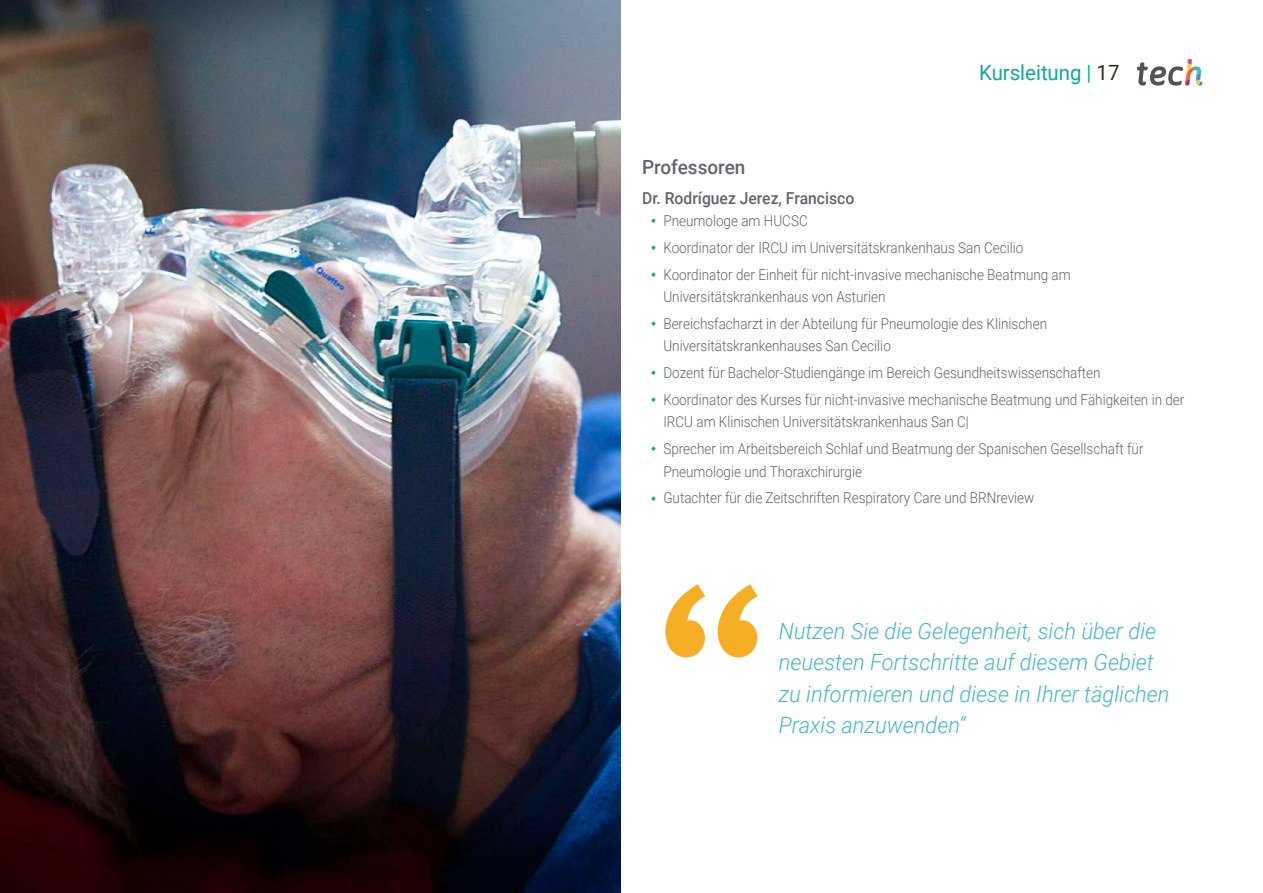
<style>
.page{position:relative;width:1263px;height:893px;background:#fff}
.page>*{position:absolute;margin:0;border:0;box-sizing:border-box;transform-origin:0 0}
.t1{font:italic 300 22.5px/31.5px "Roboto";color:#43b7cf}
.t2{font:21px "Roboto";color:#0ea996}
.t3{font:500 19.5px "Roboto";color:#61646a}
.t4{font:500 16.5px "Roboto";color:#61646a;scale:.95 1}
.t5{font:300 15px/26.7px "Roboto";color:#61646a;scale:.9 1}
.s1{color:#312e20}
</style>
<div class="page">
<img style="left:0;top:0;width:621px;height:893px">
<svg style="left:665px;top:584px;width:92px;height:73px"></svg>
<svg style="left:1137px;top:59px;width:65px;height:27px"></svg>
<h2 class="t2" style="left:979px;top:57px;width:142px">Kursleitung | <span class="s1">17</span></h2>
<h3 class="t3" style="left:642px;top:154px;width:105px">Professoren</h3>
<p class="t4" style="left:642px;top:186px;width:225px">Dr. Rodríguez Jerez, Francisco</p>
<p class="t5" style="left:663px;top:207px;width:454px">Pneumologe am HUCSC<br>Koordinator der IRCU im Universitätskrankenhaus San Cecilio<br>Koordinator der Einheit für nicht-invasive mechanische Beatmung am</p>
<p class="t5" style="left:663px;top:283px;width:428px">Universitätskrankenhaus von Asturien<br>Bereichsfacharzt in der Abteilung für Pneumologie des Klinischen</p>
<p class="t5" style="left:663px;top:332px;width:580px">Universitätskrankenhauses San Cecilio<br>Dozent für Bachelor-Studiengänge im Bereich Gesundheitswissenschaften<br>Koordinator des Kurses für nicht-invasive mechanische Beatmung und Fähigkeiten in der</p>
<p class="t5" style="left:663px;top:408px;width:535px">IRCU am Klinischen Universitätskrankenhaus San C|<br>Sprecher im Arbeitsbereich Schlaf und Beatmung der Spanischen Gesellschaft für</p>
<p class="t5" style="left:663px;top:457px;width:414px">Pneumologie und Thoraxchirurgie<br>Gutachter für die Zeitschriften Respiratory Care und BRNreview</p>
<h1 class="t1" style="left:779px;top:614px;width:392px">Nutzen Sie die Gelegenheit, sich über die neuesten Fortschritte auf diesem Gebiet zu informieren und diese in Ihrer täglichen Praxis anzuwenden“</h1>
</div>
